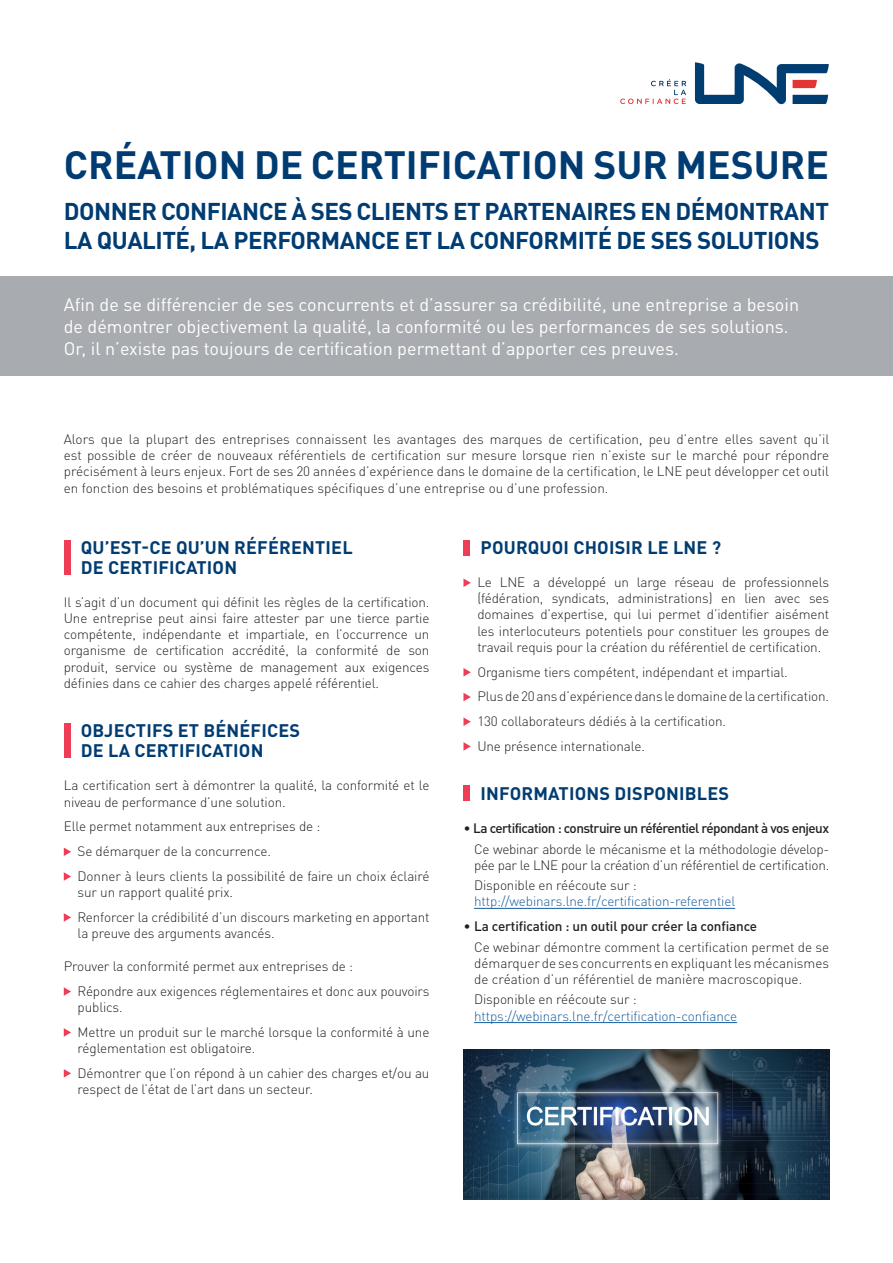
<style>
.page{position:relative;width:893px;height:1263px;background:#fff}
.page>*{position:absolute;margin:0;border:0;box-sizing:border-box;transform-origin:0 0}
.t1{font:700 39px "DINOT";color:#003c72}
.t2{font:700 24px/28.8px "DINOT";letter-spacing:-.02em;color:#003c72}
.t3{font:18px "DINOT";color:#fff}
.Texte{font:700 18px/19.8px "DINOT";letter-spacing:.01em;color:#003c72}
.Texte-2{font:300 13.5px/16.2px "DINOT";letter-spacing:-.01em;color:#231f20}
.Texte-3{font:300 13.5px "DINOT";letter-spacing:-.01em;color:#175d9e}
.Texte-4{font:500 13.5px "DINOT";letter-spacing:-.04em;color:#231f20}
.Texte-5{font:500 13.5px "DINOT";letter-spacing:-.01em;color:#231f20}
.s1{font-weight:300}
</style>
<div class="page">
<svg style="left:64px;top:847px;width:7px;height:9px"></svg>
<svg style="left:64px;top:872px;width:7px;height:9px"></svg>
<svg style="left:64px;top:913px;width:7px;height:9px"></svg>
<svg style="left:64px;top:987px;width:7px;height:9px"></svg>
<svg style="left:64px;top:1028px;width:7px;height:9px"></svg>
<svg style="left:64px;top:1069px;width:7px;height:8px"></svg>
<svg style="left:695px;top:62px;width:134px;height:42px"></svg>
<svg style="left:620px;top:79px;width:66px;height:25px"></svg>
<div style="left:0;top:276px;width:893px;height:100px;background:#a8abb0"></div>
<div style="left:64px;top:540px;width:7px;height:34px;background:#ee3d56"></div>
<div style="left:64px;top:724px;width:7px;height:34px;background:#ee3d56"></div>
<img style="left:463px;top:1049px;width:366px;height:150px">
<hr style="left:474px;top:908px;width:261px;height:1px;background:#175d9e">
<hr style="left:474px;top:1022px;width:263px;height:1px;background:#175d9e">
<svg style="left:463px;top:578px;width:8px;height:9px"></svg>
<svg style="left:463px;top:668px;width:8px;height:8px"></svg>
<svg style="left:463px;top:693px;width:8px;height:8px"></svg>
<svg style="left:463px;top:717px;width:8px;height:9px"></svg>
<svg style="left:463px;top:742px;width:8px;height:9px"></svg>
<div style="left:463px;top:540px;width:7px;height:16px;background:#ee3d56"></div>
<div style="left:463px;top:785px;width:7px;height:16px;background:#ee3d56"></div>
<p class="t1" style="left:64px;top:139px;width:766px">CRÉATION DE CERTIFICATION SUR MESURE</p>
<p class="t2" style="left:64px;top:196px;width:767px">DONNER CONFIANCE À SES CLIENTS ET PARTENAIRES EN DÉMONTRANT<br>LA QUALITÉ, LA PERFORMANCE ET LA CONFORMITÉ DE SES SOLUTIONS</p>
<p class="t3" style="left:64px;top:294px;width:737px">Afin de se différencier de ses concurrents et d’assurer sa crédibilité, une entreprise a besoin</p>
<p class="t3" style="left:64px;top:315px;width:726px">de démontrer objectivement la qualité, la conformité ou les performances de ses solutions.</p>
<p class="t3" style="left:64px;top:337px;width:617px">Or, il n’existe pas toujours de certification permettant d’apporter ces preuves.</p>
<p class="Texte-2" style="left:64px;top:431px;width:767px;text-align:justify">Alors que la plupart des entreprises connaissent les avantages des marques de certification, peu d’entre elles savent qu’il est possible de créer de nouveaux référentiels de certification sur mesure lorsque rien n’existe sur le marché pour répondre précisément à leurs enjeux. Fort de ses 20 années d’expérience dans le domaine de la certification, le LNE peut développer cet outil en fonction des besoins et problématiques spécifiques d’une entreprise ou d’une profession.</p>
<p class="Texte" style="left:81px;top:537px;width:273px">QU’EST-CE QU’UN RÉFÉRENTIEL<br>DE CERTIFICATION</p>
<p class="Texte-2" style="left:64px;top:594px;width:367px;text-align:justify">Il s’agit d’un document qui définit les règles de la certification.<br>Une entreprise peut ainsi faire attester par une tierce partie compétente, indépendante et impartiale, en l’occurrence un organisme de certification accrédité, la conformité de son produit, service ou système de management aux exigences définies dans ce cahier des charges appelé référentiel.</p>
<p class="Texte" style="left:81px;top:720px;width:221px">OBJECTIFS ET BÉNÉFICES<br>DE LA CERTIFICATION</p>
<p class="Texte-2" style="left:64px;top:777px;width:367px">La certification sert à démontrer la qualité, la conformité et le niveau de performance d’une solution.</p>
<p class="Texte-2" style="left:64px;top:818px;width:258px">Elle permet notamment aux entreprises de :</p>
<p class="Texte-2" style="left:78px;top:843px;width:195px">Se démarquer de la concurrence.</p>
<p class="Texte-2" style="left:78px;top:868px;width:353px">Donner à leurs clients la possibilité de faire un choix éclairé sur un rapport qualité prix.</p>
<p class="Texte-2" style="left:78px;top:908px;width:353px">Renforcer la crédibilité d’un discours marketing en apportant la preuve des arguments avancés.</p>
<p class="Texte-2" style="left:64px;top:958px;width:291px">Prouver la conformité permet aux entreprises de :</p>
<p class="Texte-2" style="left:78px;top:983px;width:353px">Répondre aux exigences réglementaires et donc aux pouvoirs publics.</p>
<p class="Texte-2" style="left:78px;top:1023px;width:353px">Mettre un produit sur le marché lorsque la conformité à une réglementation est obligatoire.</p>
<p class="Texte-2" style="left:78px;top:1064px;width:353px">Démontrer que l’on répond à un cahier des charges et/ou au respect de l’état de l’art dans un secteur.</p>
<p class="Texte" style="left:481px;top:537px;width:242px">POURQUOI CHOISIR LE LNE ?</p>
<p class="Texte-2" style="left:477px;top:574px;width:353px;text-align:justify">Le LNE a développé un large réseau de professionnels (fédération, syndicats, administrations) en lien avec ses domaines d’expertise, qui lui permet d’identifier aisément les interlocuteurs potentiels pour constituer les groupes de travail requis pour la création du référentiel de certification.</p>
<p class="Texte-2" style="left:477px;top:663px;width:312px">Organisme tiers compétent, indépendant et impartial.</p>
<p class="Texte-2" style="left:477px;top:688px;width:353px">Plus de 20 ans d’expérience dans le domaine de la certification.</p>
<p class="Texte-2" style="left:477px;top:713px;width:250px">130 collaborateurs dédiés à la certification.</p>
<p class="Texte-2" style="left:477px;top:737px;width:169px">Une présence internationale.</p>
<p class="Texte" style="left:481px;top:783px;width:250px">INFORMATIONS DISPONIBLES</p>
<p class="Texte-4" style="left:463px;top:820px;width:367px"><span class="s1">•</span> La certification : construire un référentiel répondant à vos enjeux</p>
<p class="Texte-2" style="left:474px;top:840px;width:357px">Ce webinar aborde le mécanisme et la méthodologie dévelop&shy;pée par le LNE pour la création d’un référentiel de certification.</p>
<p class="Texte-2" style="left:474px;top:877px;width:164px">Disponible en réécoute sur :</p>
<p class="Texte-3" style="left:474px;top:893px;width:263px">http://webinars.lne.fr/certification-referentiel</p>
<p class="Texte-5" style="left:463px;top:918px;width:295px"><span class="s1">•</span> La certification : un outil pour créer la confiance</p>
<p class="Texte-2" style="left:474px;top:938px;width:357px;text-align:justify">Ce webinar démontre comment la certification permet de se démarquer de ses concurrents en expliquant les mécanismes de création d’un référentiel de manière macroscopique.</p>
<p class="Texte-2" style="left:474px;top:991px;width:164px">Disponible en réécoute sur :</p>
<p class="Texte-3" style="left:474px;top:1007px;width:265px">https://webinars.lne.fr/certification-confiance</p>
</div>
